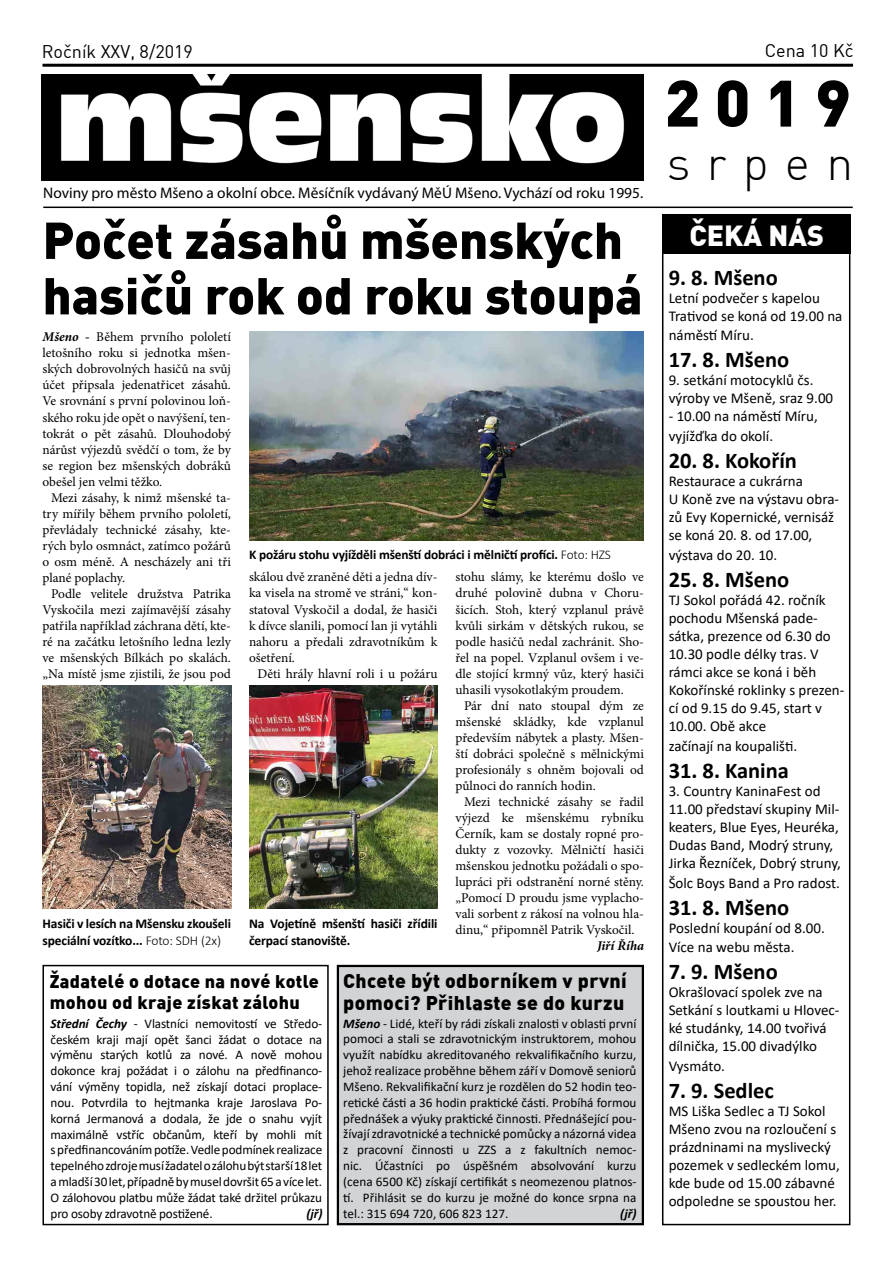
<style>
.page{position:relative;width:893px;height:1263px;background:#fff}
.page>*{position:absolute;margin:0;border:0;box-sizing:border-box;transform-origin:0 0}
.t1{font:900 64.5px "Unient DINCE";color:#000}
.t2{font:900 51px/55.5px "Unient DINCE";color:#000}
.t3{font:300 48px "Unient DINCE";letter-spacing:.34em;color:#000}
.t4{font:900 28.5px "Unient DINCE";color:#fff}
.t5{font:700 22.5px "Calibri";color:#000}
.t6{font:900 19.5px/21.9px "Unient DINCE";letter-spacing:.02em;color:#000}
.t7{font:900 18px/21.6px "Unient DINCE";letter-spacing:.02em;color:#000}
.t8{font:18px "Unient DINCE";color:#000}
.t9{font:15.3px "Myriad Pro";color:#000}
.t10{font:15px/18px "Calibri";color:#000}
.t11{font:700 13.5px/16.2px "Calibri";letter-spacing:-.01em;color:#000}
.t12{font:13.35px/16px "Minion Pro";color:#000;text-align:justify}
.t13{font:700 13.35px "Calibri";letter-spacing:-.01em;color:#000}
.t14{font:italic 700 13.35px "Minion Pro";color:#000}
.t15{font:13.2px/15.9px "Calibri";letter-spacing:-.01em;color:#000;text-align:justify}
.t16{font:italic 700 13.2px "Calibri";color:#000}
.s1{font-weight:700;font-style:italic}
.s2{font-weight:300}
</style>
<div class="page">
<hr style="left:43px;top:64px;width:810px;height:3px;background:#000">
<hr style="left:43px;top:207px;width:810px;height:1px;background:#000">
<img style="left:42px;top:74px;width:602px;height:106px">
<div style="left:662px;top:214px;width:188px;height:39px;background:#000"></div>
<img style="left:249px;top:332px;width:395px;height:208px">
<div style="left:662px;top:249px;width:188px;height:976px;border:2px solid #000"></div>
<img style="left:43px;top:686px;width:188px;height:222px">
<div style="left:338px;top:966px;width:305px;height:258px;background:#d1d3d4"></div>
<div style="left:337px;top:965px;width:307px;height:260px;border:2px solid #000"></div>
<div style="left:42px;top:965px;width:287px;height:260px;border:2px solid #000"></div>
<img style="left:249px;top:686px;width:188px;height:222px">
<h3 class="t8" style="left:42px;top:40px;width:153px">Ročník XXV, 8/2019</h3>
<h3 class="t8" style="left:765px;top:39px;width:90px">Cena 10 Kč</h3>
<p class="t9" style="left:43px;top:183px;width:601px">Noviny pro město Mšeno a okolní obce. Měsíčník vydávaný MěÚ Mšeno. Vychází od roku 1995.</p>
<h2 class="t2" style="left:43px;top:210px;width:601px">Počet zásahů mšenských hasičů rok od roku stoupá</h2>
<p class="t12" style="left:43px;top:329px;width:190px"><span class="s1">Mšeno -</span> Během prvního pololetí letošního roku si jednotka mšen&shy;ských dobrovolných hasičů na svůj účet připsala jedenatřicet zásahů.<br>Ve srovnání s první polovinou loň&shy;ského roku jde opět o navýšení, ten&shy;tokrát o pět zásahů. Dlouhodobý nárůst výjezdů svědčí o tom, že by se region bez mšenských dobráků obešel jen velmi těžko.</p>
<p class="t12" style="left:43px;top:489px;width:190px;text-indent:9px">Mezi zásahy, k nimž mšenské ta&shy;try mířily během prvního pololetí, převládaly technické zásahy, kte&shy;rých bylo osmnáct, zatímco požárů o osm méně. A nescházely ani tři plané poplachy.</p>
<p class="t12" style="left:43px;top:585px;width:190px;text-indent:9px">Podle velitele družstva Patrika Vyskočila mezi zajímavější zásahy patřila například záchrana dětí, kte&shy;ré na začátku letošního ledna lezly ve mšenských Bílkách po skalách. „Na místě jsme zjistili, že jsou pod</p>
<p class="t11" style="left:43px;top:916px;width:190px">Hasiči v lesích na Mšensku zkoušeli speciální vozítko... <span class="s2">Foto: SDH (2x)</span></p>
<p class="t13" style="left:249px;top:545px;width:363px">K požáru stohu vyjížděli mšenští dobráci i mělničtí profíci. <span class="s2">Foto: HZS</span></p>
<p class="t12" style="left:249px;top:569px;width:190px">skálou dvě zraněné děti a jedna dív&shy;ka visela na stromě ve stráni,“ kon&shy;statoval Vyskočil a dodal, že hasiči k dívce slanili, pomocí lan ji vytáhli nahoru a předali zdravotníkům k ošetření.</p>
<p class="t12" style="left:257px;top:665px;width:181px">Děti hrály hlavní roli i u požáru</p>
<p class="t11" style="left:249px;top:916px;width:190px">Na Vojetíně mšenští hasiči zřídili čerpací stanoviště.</p>
<p class="t12" style="left:455px;top:569px;width:190px">stohu slámy, ke kterému došlo ve druhé polovině dubna v Choru&shy;šicích. Stoh, který vzplanul právě kvůli sirkám v dětských rukou, se podle hasičů nedal zachránit. Sho&shy;řel na popel. Vzplanul ovšem i ve&shy;dle stojící krmný vůz, který hasiči uhasili vysokotlakým proudem.</p>
<p class="t12" style="left:455px;top:697px;width:190px;text-indent:9px">Pár dní nato stoupal dým ze mšenské skládky, kde vzplanul především nábytek a plasty. Mšen&shy;ští dobráci společně s mělnickými profesionály s ohněm bojovali od půlnoci do ranních hodin.</p>
<p class="t12" style="left:455px;top:793px;width:190px;text-indent:9px">Mezi technické zásahy se řadil výjezd ke mšenskému rybníku Černík, kam se dostaly ropné pro&shy;dukty z vozovky. Mělničtí hasiči mšenskou jednotku požádali o spo&shy;lupráci při odstranění norné stěny. „Pomocí D proudu jsme vyplacho&shy;vali sorbent z rákosí na volnou hla&shy;dinu,“ připomněl Patrik Vyskočil.</p>
<p class="t14" style="left:597px;top:936px;width:48px">Jiří Říha</p>
<h3 class="t7" style="left:50px;top:969px;width:271px">Žadatelé o dotace na nové kotle mohou od kraje získat zálohu</h3>
<p class="t15" style="left:51px;top:1015px;width:273px"><span class="s1">Střední Čechy</span> - Vlastníci nemovitostí ve Středo&shy;českém kraji mají opět šanci žádat o dotace na výměnu starých kotlů za nové. A nově mohou dokonce kraj požádat i o zálohu na předfinanco&shy;vání výměny topidla, než získají dotaci proplace&shy;nou. Potvrdila to hejtmanka kraje Jaroslava Po&shy;korná Jermanová a dodala, že jde o snahu vyjít maximálně vstříc občanům, kteří by mohli mít s předfinancováním potíže. Vedle podmínek realizace tepelného zdroje musí žadatel o zálohu být starší 18 let a mladší 30 let, případně by musel dovršit 65 a více let.<br>O zálohovou platbu může žádat také držitel průkazu pro osoby zdravotně postižené.</p>
<p class="t16" style="left:306px;top:1204px;width:18px">(jř)</p>
<h3 class="t6" style="left:343px;top:968px;width:285px">Chcete být odborníkem v první pomoci? Přihlaste se do kurzu</h3>
<p class="t15" style="left:343px;top:1015px;width:295px"><span class="s1">Mšeno</span> - Lidé, kteří by rádi získali znalosti v oblasti první pomoci a stali se zdravotnickým instruktorem, mohou využít nabídku akreditovaného rekvalifikačního kurzu, jehož realizace proběhne během září v Domově seniorů Mšeno. Rekvalifikační kurz je rozdělen do 52 hodin teo&shy;retické části a 36 hodin praktické části. Probíhá formou přednášek a výuky praktické činnosti. Přednášející pou&shy;žívají zdravotnické a technické pomůcky a názorná videa z pracovní činnosti u ZZS a z fakultních nemoc&shy;nic. Účastníci po úspěšném absolvování kurzu (cena 6500 Kč) získají certifikát s neomezenou platnos&shy;tí. Přihlásit se do kurzu je možné do konce srpna na tel.: 315 694 720, 606 823 127.</p>
<p class="t16" style="left:620px;top:1204px;width:18px">(jř)</p>
<h1 class="t1" style="left:664px;top:59px;width:188px">2 0 1 9</h1>
<h3 class="t3" style="left:667px;top:133px;width:188px">srpen</h3>
<h3 class="t4" style="left:690px;top:216px;width:136px">ČEKÁ NÁS</h3>
<h3 class="t5" style="left:669px;top:261px;width:111px">9. 8. Mšeno</h3>
<p class="t10" style="left:669px;top:288px;width:175px">Letní podvečer s kapelou<br>Trativod se koná od 19.00 na</p>
<p class="t10" style="left:669px;top:326px;width:87px">náměstí Míru.</p>
<h3 class="t5" style="left:669px;top:344px;width:122px">17. 8. Mšeno</h3>
<p class="t10" style="left:669px;top:371px;width:166px">9. setkání motocyklů čs. výroby ve Mšeně, sraz 9.00</p>
<p class="t10" style="left:669px;top:406px;width:151px;line-height:19.8px">- 10.00 na náměstí Míru, vyjížďka do okolí.</p>
<h3 class="t5" style="left:669px;top:445px;width:130px">20. 8. Kokořín</h3>
<p class="t10" style="left:669px;top:472px;width:172px">Restaurace a cukrárna<br>U Koně zve na výstavu obra&shy;zů Evy Kopernické, vernisáž se koná 20. 8. od 17.00,</p>
<p class="t10" style="left:669px;top:546px;width:110px">výstava do 20. 10.</p>
<h3 class="t5" style="left:669px;top:564px;width:122px">25. 8. Mšeno</h3>
<p class="t10" style="left:669px;top:591px;width:177px">TJ Sokol pořádá 42. ročník pochodu Mšenská pade&shy;sátka, prezence od 6.30 do<br>10.30 podle délky tras. V rámci akce se koná i běh<br>Kokořínské roklinky s prezen&shy;cí od 9.15 do 9.45, start v<br>10.00. Obě akce</p>
<p class="t10" style="left:669px;top:736px;width:130px">začínají na koupališti.</p>
<h3 class="t5" style="left:669px;top:754px;width:122px">31. 8. Kanina</h3>
<p class="t10" style="left:669px;top:781px;width:174px">3. Country KaninaFest od<br>11.00 představí skupiny Mil&shy;keaters, Blue Eyes, Heuréka,<br>Dudas Band, Modrý struny,<br>Jirka Řezníček, Dobrý struny,</p>
<p class="t10" style="left:669px;top:873px;width:173px">Šolc Boys Band a Pro radost.</p>
<h3 class="t5" style="left:669px;top:891px;width:122px">31. 8. Mšeno</h3>
<p class="t10" style="left:669px;top:917px;width:158px;line-height:19.8px">Poslední koupání od 8.00.<br>Více na webu města.</p>
<h3 class="t5" style="left:669px;top:956px;width:111px">7. 9. Mšeno</h3>
<p class="t10" style="left:669px;top:983px;width:172px">Okrašlovací spolek zve na<br>Setkání s loutkami u Hlovec&shy;ké studánky, 14.00 tvořivá dílnička, 15.00 divadýlko</p>
<p class="t10" style="left:669px;top:1057px;width:58px">Vysmáto.</p>
<h3 class="t5" style="left:669px;top:1075px;width:107px">7. 9. Sedlec</h3>
<p class="t10" style="left:669px;top:1102px;width:173px">MS Liška Sedlec a TJ Sokol<br>Mšeno zvou na rozloučení s prázdninami na myslivecký pozemek v sedleckém lomu, kde bude od 15.00 zábavné odpoledne se spoustou her.</p>
</div>
